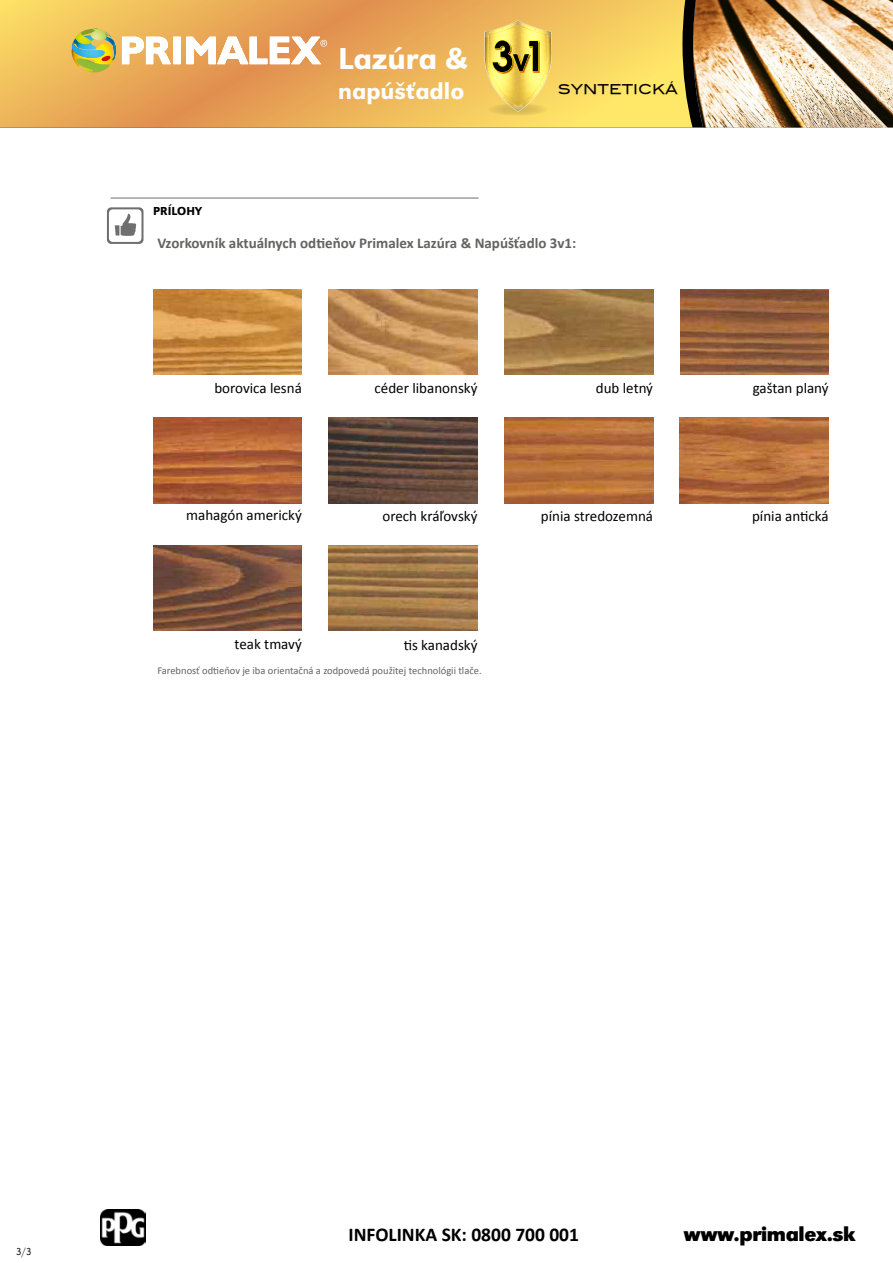
<style>
.page{position:relative;width:893px;height:1263px;background:#fff}
.page>*{position:absolute;margin:0;border:0;box-sizing:border-box;transform-origin:0 0}
.t1{font:500 31.5px "URW Grotesk TCE";color:#fff}
.t2{font:500 24px "URW Grotesk TCE";color:#fff}
.t3{font:700 21px "URW Grotesk TCE";letter-spacing:-.02em;color:#000}
.t4{font:700 19.5px "Calibri";color:#000}
.t5{font:15px "Calibri";color:#000}
.t6{font:700 15px "Calibri";color:#636362}
.t7{font:13.5px "Blair Md ITCTT Medium";color:#000}
.t8{font:500 12px "URW Grotesk TCE";color:#000}
.t9{font:10.5px "Calibri";color:#636362}
.t10{font:300 10.5px "URW Grotesk TCE";color:#000}
</style>
<div class="page">
<hr style="left:111px;top:198px;width:368px;height:1px;background:#6f6f6f">
<svg style="left:107px;top:207px;width:37px;height:37px"></svg>
<img style="left:703px;top:0;width:190px;height:128px">
<svg style="left:0;top:0;width:692px;height:128px;background:#eab559"></svg>
<img style="left:479px;top:13px;width:78px;height:104px">
<svg style="left:491px;top:39px;width:49px;height:35px;background:#9d8b31"></svg>
<img style="left:153px;top:289px;width:149px;height:85px">
<img style="left:329px;top:289px;width:148px;height:85px">
<img style="left:504px;top:289px;width:149px;height:85px">
<img style="left:680px;top:289px;width:149px;height:85px">
<img style="left:153px;top:418px;width:149px;height:85px">
<img style="left:329px;top:418px;width:148px;height:85px">
<img style="left:504px;top:418px;width:149px;height:85px">
<img style="left:680px;top:418px;width:149px;height:85px">
<img style="left:153px;top:545px;width:149px;height:85px">
<img style="left:329px;top:545px;width:148px;height:85px">
<svg style="left:71px;top:28px;width:45px;height:44px;background:#b2ba5e"></svg>
<svg style="left:122px;top:37px;width:205px;height:27px"></svg>
<img style="left:100px;top:1210px;width:46px;height:35px">
<h1 class="t1" style="left:338px;top:41px;width:131px">Lazúra &amp;</h1>
<h2 class="t2" style="left:338px;top:77px;width:128px">napúšťadlo</h2>
<p class="t7" style="left:558px;top:78px;width:121px">SYNTETICKÁ</p>
<p class="t8" style="left:153px;top:204px;width:50px">PRÍLOHY</p>
<p class="t6" style="left:157px;top:234px;width:421px">Vzorkovník aktuálnych odtieňov Primalex Lazúra &amp; Napúšťadlo 3v1:</p>
<p class="t5" style="left:214px;top:379px;width:89px">borovica lesná</p>
<p class="t5" style="left:375px;top:378px;width:104px">céder libanonský</p>
<p class="t5" style="left:596px;top:378px;width:59px">dub letný</p>
<p class="t5" style="left:753px;top:378px;width:77px">gaštan planý</p>
<p class="t5" style="left:186px;top:506px;width:117px">mahagón americký</p>
<p class="t5" style="left:383px;top:507px;width:96px">orech kráľovský</p>
<p class="t5" style="left:541px;top:507px;width:114px">pínia stredozemná</p>
<p class="t5" style="left:752px;top:507px;width:78px">pínia antická</p>
<p class="t5" style="left:235px;top:634px;width:69px">teak tmavý</p>
<p class="t5" style="left:404px;top:635px;width:75px">tis kanadský</p>
<p class="t9" style="left:157px;top:664px;width:326px">Farebnosť odtieňov je iba orientačná a zodpovedá použitej technológii tlače.</p>
<p class="t10" style="left:16px;top:1246px;width:17px">3/3</p>
<h3 class="t4" style="left:348px;top:1222px;width:232px">INFOLINKA SK: 0800 700 001</h3>
<h3 class="t3" style="left:684px;top:1221px;width:174px">www.primalex.sk</h3>
</div>
